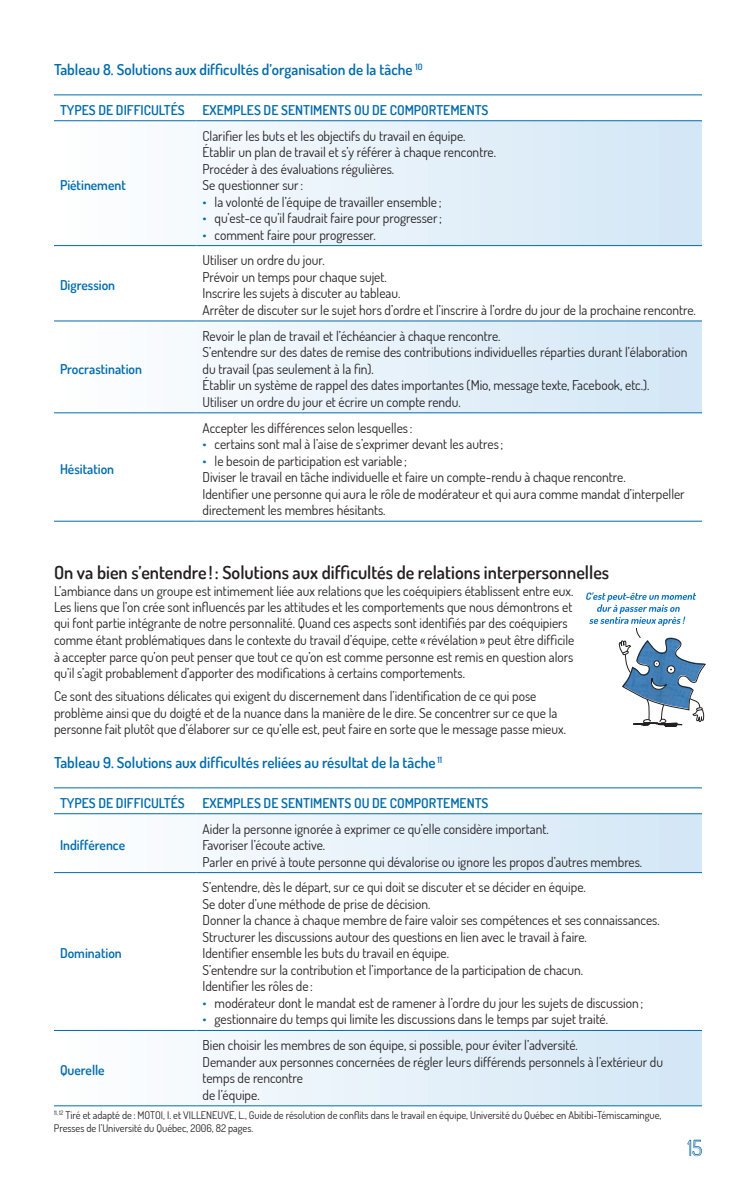
<style>
.page{position:relative;width:756px;height:1188px;background:#fff}
.page>*{position:absolute;margin:0;border:0;box-sizing:border-box;transform-origin:0 0}
.t1{font:300 21px "Dosis";color:#c5d3e9}
.Sous-titre_2{font:600 18px "Dosis";color:#231f20}
.Titre_tableau{font:600 15px "Dosis";color:#006cac}
.Texte_tableau{font:13.5px/16.5px "Dosis";color:#231f20}
.Texte_tableau-2{font:600 13.5px "Dosis";color:#006cac}
.Note{font:10.5px/13.5px "Dosis";color:#231f20}
.s1{color:#006cac}
</style>
<div class="page">
<svg style="left:687px;top:1139px;width:15px;height:17px"></svg>
<svg style="left:54px;top:121px;width:648px;height:124px"></svg>
<svg style="left:197px;top:322px;width:505px;height:90px"></svg>
<hr style="left:54px;top:94px;width:143px;height:1px;background:#006cac">
<hr style="left:197px;top:94px;width:505px;height:1px;background:#006cac">
<hr style="left:54px;top:120px;width:143px;height:1px;background:#006cac">
<hr style="left:197px;top:120px;width:505px;height:1px;background:#006cac">
<hr style="left:54px;top:245px;width:143px;height:1px;background:#006cac">
<hr style="left:197px;top:245px;width:505px;height:1px;background:#006cac">
<hr style="left:54px;top:321px;width:143px;height:1px;background:#006cac">
<hr style="left:197px;top:321px;width:505px;height:1px;background:#006cac">
<hr style="left:54px;top:412px;width:143px;height:1px;background:#006cac">
<hr style="left:197px;top:412px;width:505px;height:1px;background:#006cac">
<hr style="left:54px;top:521px;width:143px;height:1px;background:#006cac">
<hr style="left:197px;top:521px;width:505px;height:1px;background:#006cac">
<svg style="left:54px;top:814px;width:648px;height:58px"></svg>
<svg style="left:197px;top:1031px;width:505px;height:74px"></svg>
<hr style="left:54px;top:788px;width:143px;height:1px;background:#006cac">
<hr style="left:197px;top:788px;width:505px;height:1px;background:#006cac">
<hr style="left:54px;top:813px;width:143px;height:1px;background:#006cac">
<hr style="left:197px;top:813px;width:505px;height:1px;background:#006cac">
<hr style="left:54px;top:872px;width:143px;height:1px;background:#006cac">
<hr style="left:197px;top:872px;width:505px;height:1px;background:#006cac">
<hr style="left:54px;top:1030px;width:143px;height:1px;background:#006cac">
<hr style="left:197px;top:1030px;width:505px;height:1px;background:#006cac">
<hr style="left:54px;top:1105px;width:143px;height:1px;background:#006cac">
<hr style="left:197px;top:1105px;width:505px;height:1px;background:#006cac">
<svg style="left:586px;top:592px;width:120px;height:135px"></svg>
<p class="Titre_tableau" style="left:54px;top:60px;width:370px">Tableau 8. Solutions aux difficultés d’organisation de la tâche <sup>10</sup></p>
<p class="Texte_tableau-2" style="left:60px;top:101px;width:126px">TYPES DE DIFFICULTÉS</p>
<p class="Texte_tableau-2" style="left:203px;top:101px;width:287px">EXEMPLES DE SENTIMENTS OU DE COMPORTEMENTS</p>
<p class="Texte_tableau-2" style="left:60px;top:176px;width:67px">Piétinement</p>
<p class="Texte_tableau-2" style="left:60px;top:277px;width:57px">Digression</p>
<p class="Texte_tableau-2" style="left:60px;top:360px;width:84px">Procrastination</p>
<p class="Texte_tableau-2" style="left:60px;top:460px;width:56px">Hésitation</p>
<p class="Texte_tableau" style="left:203px;top:127px;width:265px">Clarifier les buts et les objectifs du travail en équipe.</p>
<p class="Texte_tableau" style="left:203px;top:144px;width:295px">Établir un plan de travail et s’y référer à chaque rencontre.</p>
<p class="Texte_tableau" style="left:203px;top:160px;width:193px">Procéder à des évaluations régulières.</p>
<p class="Texte_tableau" style="left:203px;top:177px;width:102px">Se questionner sur:</p>
<p class="Texte_tableau" style="left:203px;top:193px;width:241px"><span class="s1">•</span> la volonté de l’équipe de travailler ensemble ;</p>
<p class="Texte_tableau" style="left:203px;top:210px;width:241px"><span class="s1">•</span> qu’est-ce qu’il faudrait faire pour progresser;</p>
<p class="Texte_tableau" style="left:203px;top:226px;width:175px"><span class="s1">•</span> comment faire pour progresser.</p>
<p class="Texte_tableau" style="left:203px;top:252px;width:124px">Utiliser un ordre du jour.</p>
<p class="Texte_tableau" style="left:203px;top:268px;width:186px">Prévoir un temps pour chaque sujet.</p>
<p class="Texte_tableau" style="left:203px;top:285px;width:199px">Inscrire les sujets à discuter au tableau.</p>
<p class="Texte_tableau" style="left:203px;top:301px;width:495px">Arrêter de discuter sur le sujet hors d’ordre et l’inscrire à l’ordre du jour de la prochaine rencontre.</p>
<p class="Texte_tableau" style="left:203px;top:327px;width:300px">Revoir le plan de travail et l’échéancier à chaque rencontre.</p>
<p class="Texte_tableau" style="left:203px;top:344px;width:486px">S’entendre sur des dates de remise des contributions individuelles réparties durant l’élaboration du travail (pas seulement à la fin).</p>
<p class="Texte_tableau" style="left:203px;top:377px;width:448px">Établir un système de rappel des dates importantes (Mio, message texte, Facebook, etc.).</p>
<p class="Texte_tableau" style="left:203px;top:393px;width:260px">Utiliser un ordre du jour et écrire un compte rendu.</p>
<p class="Texte_tableau" style="left:203px;top:419px;width:211px">Accepter les différences selon lesquelles:</p>
<p class="Texte_tableau" style="left:203px;top:436px;width:302px"><span class="s1">•</span> certains sont mal à l’aise de s’exprimer devant les autres;</p>
<p class="Texte_tableau" style="left:203px;top:452px;width:206px"><span class="s1">•</span> le besoin de participation est variable ;</p>
<p class="Texte_tableau" style="left:203px;top:469px;width:425px">Diviser le travail en tâche individuelle et faire un compte-rendu à chaque rencontre.</p>
<p class="Texte_tableau" style="left:203px;top:485px;width:484px">Identifier une personne qui aura le rôle de modérateur et qui aura comme mandat d’interpeller directement les membres hésitants.</p>
<p class="Sous-titre_2" style="left:54px;top:561px;width:557px">On va bien s’entendre ! : Solutions aux difficultés de relations interpersonnelles</p>
<p class="Texte_tableau" style="left:54px;top:582px;width:522px">L’ambiance dans un groupe est intimement liée aux relations que les coéquipiers établissent entre eux.<br>Les liens que l’on crée sont influencés par les attitudes et les comportements que nous démontrons et qui font partie intégrante de notre personnalité. Quand ces aspects sont identifiés par des coéquipiers comme étant problématiques dans le contexte du travail d’équipe, cette « révélation » peut être difficile à accepter parce qu’on peut penser que tout ce qu’on est comme personne est remis en question alors qu’il s’agit probablement d’apporter des modifications à certains comportements.</p>
<p class="Texte_tableau" style="left:54px;top:688px;width:514px">Ce sont des situations délicates qui exigent du discernement dans l’identification de ce qui pose problème ainsi que du doigté et de la nuance dans la manière de le dire. Se concentrer sur ce que la personne fait plutôt que d’élaborer sur ce qu’elle est, peut faire en sorte que le message passe mieux.</p>
<p class="Titre_tableau" style="left:54px;top:753px;width:390px">Tableau 9. Solutions aux difficultés reliées au résultat de la tâche <sup>11</sup></p>
<p class="Texte_tableau-2" style="left:60px;top:794px;width:126px">TYPES DE DIFFICULTÉS</p>
<p class="Texte_tableau-2" style="left:203px;top:794px;width:287px">EXEMPLES DE SENTIMENTS OU DE COMPORTEMENTS</p>
<p class="Texte_tableau-2" style="left:60px;top:836px;width:67px">Indifférence</p>
<p class="Texte_tableau" style="left:203px;top:820px;width:348px">Aider la personne ignorée à exprimer ce qu’elle considère important.</p>
<p class="Texte_tableau" style="left:203px;top:837px;width:124px">Favoriser l’écoute active.</p>
<p class="Texte_tableau" style="left:203px;top:853px;width:441px">Parler en privé à toute personne qui dévalorise ou ignore les propos d’autres membres.</p>
<p class="Texte_tableau-2" style="left:60px;top:945px;width:63px">Domination</p>
<p class="Texte_tableau" style="left:203px;top:879px;width:385px">S’entendre, dès le départ, sur ce qui doit se discuter et se décider en équipe.</p>
<p class="Texte_tableau" style="left:203px;top:895px;width:230px">Se doter d’une méthode de prise de décision.</p>
<p class="Texte_tableau" style="left:203px;top:912px;width:459px">Donner la chance à chaque membre de faire valoir ses compétences et ses connaissances.</p>
<p class="Texte_tableau" style="left:203px;top:928px;width:386px">Structurer les discussions autour des questions en lien avec le travail à faire.</p>
<p class="Texte_tableau" style="left:203px;top:945px;width:248px">Identifier ensemble les buts du travail en équipe.</p>
<p class="Texte_tableau" style="left:203px;top:961px;width:382px">S’entendre sur la contribution et l’importance de la participation de chacun.</p>
<p class="Texte_tableau" style="left:203px;top:978px;width:112px">Identifier les rôles de :</p>
<p class="Texte_tableau" style="left:203px;top:994px;width:442px"><span class="s1">•</span> modérateur dont le mandat est de ramener à l’ordre du jour les sujets de discussion;</p>
<p class="Texte_tableau" style="left:203px;top:1011px;width:407px"><span class="s1">•</span> gestionnaire du temps qui limite les discussions dans le temps par sujet traité.</p>
<p class="Texte_tableau" style="left:203px;top:1037px;width:377px">Bien choisir les membres de son équipe, si possible, pour éviter l’adversité.</p>
<p class="Texte_tableau" style="left:203px;top:1053px;width:462px">Demander aux personnes concernées de régler leurs différends personnels à l’extérieur du temps de rencontre</p>
<p class="Texte_tableau" style="left:203px;top:1086px;width:59px">de l’équipe.</p>
<p class="Note" style="left:54px;top:1108px;width:609px"><sup>11,</sup> <sup>12</sup> Tiré et adapté de : MOTOI, I. et VILLENEUVE, L., Guide de résolution de conflits dans le travail en équipe, Université du Québec en Abitibi-Témiscamingue,<br>Presses de l’Université du Québec, 2006, 82 pages.</p>
<p class="Texte_tableau-2" style="left:60px;top:1061px;width:46px">Querelle</p>
<h1 class="t1" style="left:688px;top:1134px;width:16px">15</h1>
</div>
